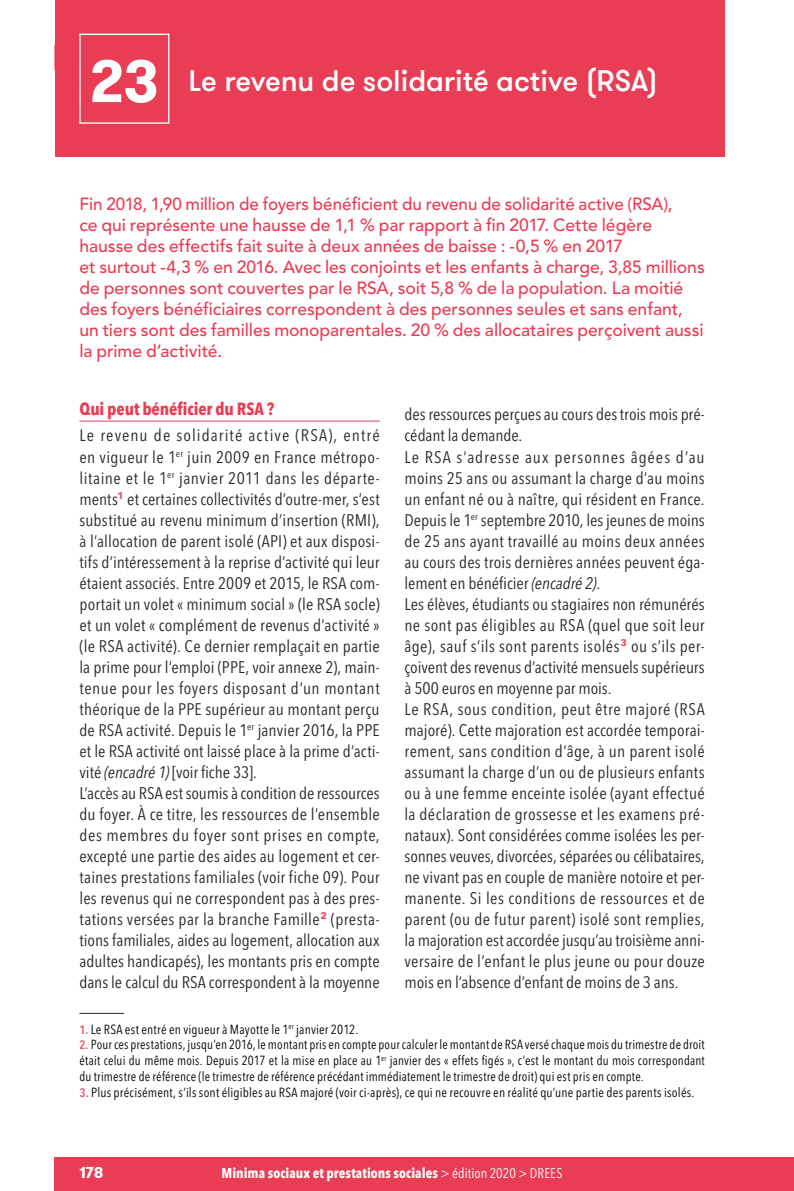
<style>
.page{position:relative;width:794px;height:1191px;background:#fff}
.page>*{position:absolute;margin:0;border:0;box-sizing:border-box;transform-origin:0 0}
.Fiche_num{font:700 59.5px "GT Walsheim";color:#fff}
.Titre_1__Titre_Fiche{font:500 29.75px "GT Walsheim";letter-spacing:-.01em;color:#fff}
.Chapo{font:500 17.5px/21px "Avenir LT Std";color:#e83d54}
.Titre_2__Inter{font:700 condensed 17.5px "Avenir Next LT Pro";letter-spacing:-.005em;color:#e83d54}
.Texte{font:condensed 16.62px/21px "Avenir Next LT Pro";letter-spacing:.005em;color:#272726;text-align:justify;scale:1.04 1}
.t1{font:700 15.75px "GT Walsheim";color:#fff}
.t2{font:700 condensed 14px "Avenir Next LT Pro";letter-spacing:.005em;color:#fff}
.t3{font:condensed 13.12px/15.8px "Avenir Next LT Pro";letter-spacing:.015em;color:#000;text-align:justify}
.s1{font-style:italic}
.s2{font-weight:600;font-size:12.25px;color:#eb5762}
.s3{font-weight:400}
</style>
<div class="page">
<div style="left:55px;top:1157px;width:739px;height:34px;background:#e83d54"></div>
<div style="left:55px;top:0;width:669px;height:156px;background:#e83d54"></div>
<div style="left:79px;top:34px;width:90px;height:90px;border:1px solid #fff"></div>
<hr style="left:79px;top:421px;width:301px;height:1px;background:#e83d54">
<hr style="left:79px;top:1013px;width:45px;height:1px;background:#272726">
<p class="Fiche_num" style="left:90px;top:43px;width:71px">23</p>
<p class="Titre_1__Titre_Fiche" style="left:189px;top:61px;width:471px">Le revenu de solidarité active (RSA)</p>
<p class="Chapo" style="left:79px;top:194px;width:627px">Fin 2018, 1,90 million de foyers bénéficient du revenu de solidarité active (RSA),<br>ce qui représente une hausse de 1,1 % par rapport à fin 2017. Cette légère hausse des effectifs fait suite à deux années de baisse : -0,5 % en 2017<br>et surtout -4,3 % en 2016. Avec les conjoints et les enfants à charge, 3,85 millions de personnes sont couvertes par le RSA, soit 5,8 % de la population. La moitié des foyers bénéficiaires correspondent à des personnes seules et sans enfant, un tiers sont des familles monoparentales. 20 % des allocataires perçoivent aussi la prime d’activité.</p>
<p class="Titre_2__Inter" style="left:79px;top:398px;width:196px">Qui peut bénéficier du RSA ?</p>
<p class="Texte" style="left:79px;top:425px;width:290px">Le revenu de solidarité active (RSA), entré en vigueur le 1<sup>er</sup> juin 2009 en France métropo&shy;litaine et le 1<sup>er</sup> janvier 2011 dans les départe&shy;ments<sup>1</sup> et certaines collectivités d’outre-mer, s’est substitué au revenu minimum d’insertion (RMI), à l’allocation de parent isolé (API) et aux disposi&shy;tifs d’intéressement à la reprise d’activité qui leur étaient associés. Entre 2009 et 2015, le RSA com&shy;portait un volet « minimum social » (le RSA socle) et un volet « complément de revenus d’activité » (le RSA activité). Ce dernier remplaçait en partie la prime pour l’emploi (PPE, voir annexe 2), main&shy;tenue pour les foyers disposant d’un montant théorique de la PPE supérieur au montant perçu de RSA activité. Depuis le 1<sup>er</sup> janvier 2016, la PPE et le RSA activité ont laissé place à la prime d’acti&shy;vité <span class="s1">(encadré 1)</span> [voir fiche 33].</p>
<p class="Texte" style="left:79px;top:782px;width:290px">L’accès au RSA est soumis à condition de ressources du foyer. À ce titre, les ressources de l’ensemble des membres du foyer sont prises en compte, excepté une partie des aides au logement et cer&shy;taines prestations familiales (voir fiche 09). Pour les revenus qui ne correspondent pas à des pres&shy;tations versées par la branche Famille<sup>2</sup> (presta&shy;tions familiales, aides au logement, allocation aux adultes handicapés), les montants pris en compte dans le calcul du RSA correspondent à la moyenne</p>
<p class="Texte" style="left:404px;top:404px;width:290px">des ressources perçues au cours des trois mois pré&shy;cédant la demande.</p>
<p class="Texte" style="left:404px;top:446px;width:290px;text-align:left">Le RSA s’adresse aux personnes âgées d’au moins 25 ans ou assumant la charge d’au moins un enfant né ou à naître, qui résident en France.<br>Depuis le 1<sup>er</sup> septembre 2010, les jeunes de moins de 25 ans ayant travaillé au moins deux années au cours des trois dernières années peuvent éga&shy;lement en bénéficier <span class="s1">(encadré 2)</span>.</p>
<p class="Texte" style="left:404px;top:593px;width:290px">Les élèves, étudiants ou stagiaires non rémunérés ne sont pas éligibles au RSA (quel que soit leur âge), sauf s’ils sont parents isolés<sup>3</sup> ou s’ils per&shy;çoivent des revenus d’activité mensuels supérieurs à 500 euros en moyenne par mois.</p>
<p class="Texte" style="left:404px;top:698px;width:290px">Le RSA, sous condition, peut être majoré (RSA majoré). Cette majoration est accordée temporai&shy;rement, sans condition d’âge, à un parent isolé assumant la charge d’un ou de plusieurs enfants ou à une femme enceinte isolée (ayant effectué la déclaration de grossesse et les examens pré&shy;nataux). Sont considérées comme isolées les per&shy;sonnes veuves, divorcées, séparées ou célibataires, ne vivant pas en couple de manière notoire et per&shy;manente. Si les conditions de ressources et de parent (ou de futur parent) isolé sont remplies, la majoration est accordée jusqu’au troisième anni&shy;versaire de l’enfant le plus jeune ou pour douze mois en l’absence d’enfant de moins de 3 ans.</p>
<p class="t3" style="left:79px;top:1021px;width:279px"><span class="s2">1.</span> Le RSA est entré en vigueur à Mayotte le 1<sup>er</sup> janvier 2012.</p>
<p class="t3" style="left:79px;top:1037px;width:627px"><span class="s2">2.</span> Pour ces prestations, jusqu’en 2016, le montant pris en compte pour calculer le montant de RSA versé chaque mois du trimestre de droit était celui du même mois. Depuis 2017 et la mise en place au 1<sup>er</sup> janvier des « effets figés », c’est le montant du mois correspondant du trimestre de référence (le trimestre de référence précédant immédiatement le trimestre de droit) qui est pris en compte.</p>
<p class="t3" style="left:79px;top:1084px;width:615px"><span class="s2">3.</span> Plus précisément, s’ils sont éligibles au RSA majoré (voir ci-après), ce qui ne recouvre en réalité qu’une partie des parents isolés.</p>
<p class="t1" style="left:79px;top:1162px;width:25px">178</p>
<p class="t2" style="left:222px;top:1165px;width:342px">Minima sociaux et prestations sociales <span class="s3">&gt; édition 2020 &gt; DREES</span></p>
</div>
